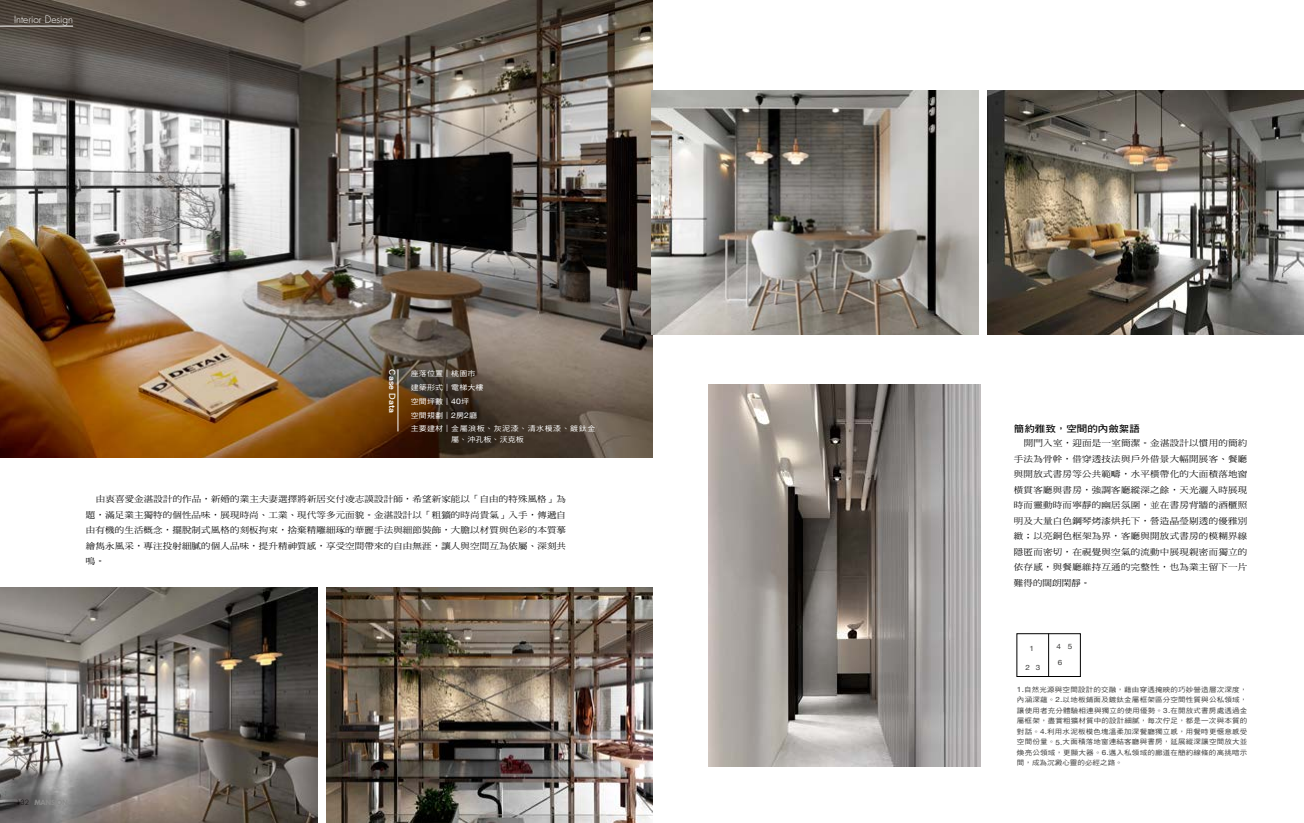
<style>
.page{position:relative;width:1304px;height:823px;background:#fff}
.page>*{position:absolute;margin:0;border:0;box-sizing:border-box;transform-origin:0 0}
.t1{font:300 10px "Futura";color:#fff}
.t2{font:9.4px "DF Hei Std W7";color:#000;scale:1.11 1}
.t3{font:9.4px "DF Hei Std W7";color:#fff;scale:1.11 1}
.t4{font:8.6px/15.5px "DF Ming Std W5";letter-spacing:.01em;color:#000;text-align:justify;scale:1.11 1}
.t5{font:7.3px/16px "Helvetica Neue";color:#3c3c3b;scale:1.11 1}
.t6{font:7.2px/13.8px "DF Hei Std W5";letter-spacing:.01em;color:#fff;scale:1.11 1}
.t7{font:700 7px "Futura";letter-spacing:-.05em;color:#8c8c8b;scale:.95 1}
.t8{font:6.8px/10.5px "DF Hei Std W5";letter-spacing:.025em;color:#3c3c3b;text-align:justify;scale:1.11 1}
.s1{font-family:"Helvetica Neue";font-size:7.8px}
.s2{font-weight:300;color:#000}
.s3{font-family:"Helvetica Neue";font-size:7.3px}
</style>
<div class="page">
<img style="left:0;top:0;width:652px;height:457px">
<img style="left:0;top:587px;width:318px;height:235px">
<img style="left:652px;top:91px;width:326px;height:243px">
<img style="left:327px;top:587px;width:326px;height:235px">
<img style="left:987px;top:91px;width:317px;height:243px">
<img style="left:709px;top:384px;width:272px;height:381px">
<hr style="left:398px;top:369px;width:1px;height:62px;background:#fff">
<div style="left:1017px;top:633px;width:63px;height:43px;border:1px solid #000"></div>
<hr style="left:1048px;top:633px;width:1px;height:43px;background:#000">
<hr style="left:0;top:26px;width:73px;height:1px;background:#fff">
<p class="t1" style="left:14px;top:13px;width:60px">Interior Design</p>
<p class="t3" style="left:398px;top:369px;width:41px;rotate:90deg">Case Data</p>
<p class="t6" style="left:411px;top:366px;width:168px">座落位置｜桃園市<br>建築形式｜電梯大樓<br>空間坪數｜<span class="s1">40</span>坪<br>空間規劃｜<span class="s1">2</span>房<span class="s1">2</span>廳<br>主要建材｜金屬浪板、灰泥漆、清水模漆、鍍鈦金</p>
<p class="t6" style="left:451px;top:432px;width:67px">屬、沖孔板、沃克板</p>
<p class="t4" style="left:86px;top:491px;width:434px;text-indent:10px">由衷喜愛金湛設計的作品，新婚的業主夫妻選擇將新居交付凌志謨設計師，希望新家能以「自由的特殊風格」為題，滿足業主獨特的個性品味，展現時尚、工業、現代等多元面貌。金湛設計以「粗獷的時尚貴氣」入手，傳遞自由有機的生活概念，擺脫制式風格的刻板拘束，捨棄精雕細琢的華麗手法與細節裝飾，大膽以材質與色彩的本質摹繪雋永風采，專注投射細膩的個人品味，提升精神質感，享受空間帶來的自由無涯，讓人與空間互為依屬、深刻共鳴。</p>
<p class="t7" style="left:16px;top:797px;width:56px"><span class="s2">132</span> MANSION</p>
<p class="t2" style="left:1014px;top:423px;width:115px">簡約雅致，空間的內斂絮語</p>
<p class="t4" style="left:1014px;top:435px;width:212px;text-indent:10px">開門入室，迎面是一室簡潔。金湛設計以慣用的簡約手法為骨幹，借穿透技法與戶外借景大幅開展客、餐廳與開放式書房等公共範疇，水平橫帶化的大面積落地窗橫貫客廳與書房，強調客廳縱深之餘，天光灑入時展現時而靈動時而寧靜的幽居氛圍，並在書房背牆的酒櫃照明及大量白色鋼琴烤漆烘托下，營造晶瑩剔透的優雅別緻；以亮銅色框架為界，客廳與開放式書房的模糊界線隱匿而密切，在視覺與空氣的流動中展現親密而獨立的依存感，與餐廳維持互通的完整性，也為業主留下一片難得的闊朗閑靜。</p>
<p class="t5" style="left:1029px;top:639px;width:6px">1</p>
<p class="t5" style="left:1025px;top:658px;width:6px">2</p>
<p class="t5" style="left:1036px;top:658px;width:6px">3</p>
<p class="t5" style="left:1057px;top:637px;width:7px">4<br>6</p>
<p class="t5" style="left:1068px;top:637px;width:6px">5</p>
<p class="t8" style="left:1017px;top:683px;width:209px"><span class="s3">1.</span>自然光源與空間設計的交融，藉由穿透掩映的巧妙營造層次深度，內涵深蘊。<span class="s3">2.</span>以地板鋪面及鍍鈦金屬框架區分空間性質與公私領域，讓使用者充分體驗相連與獨立的使用優勢。<span class="s3">3.</span>在開放式書房處透過金屬框架，盡賞粗獷材質中的設計細膩，每次佇足，都是一次與本質的對話。<span class="s3">4.</span>利用水泥板模色塊溫柔加深餐廳獨立感，用餐時更愜意感受空間份量。<span class="s3">5.</span>大面積落地窗連結客廳與書房，延展縱深讓空間放大並煥亮公領域，更顯大器。<span class="s3">6.</span>邁入私領域的廊道在簡約線條的高挑暗示間，成為沉澱心靈的必經之路。</p>
</div>
